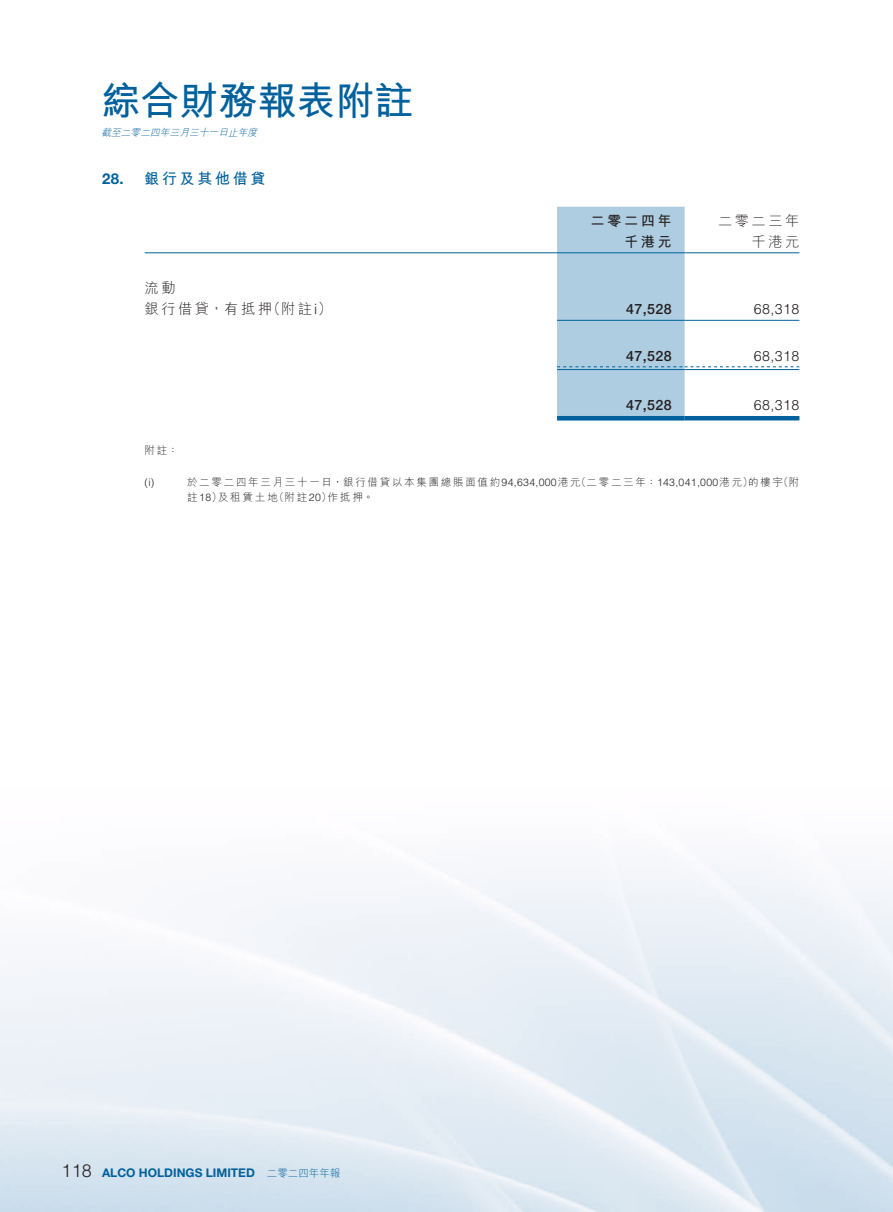
<style>
.page{position:relative;width:893px;height:1212px;background:#fff}
.page>*{position:absolute;margin:0;border:0;box-sizing:border-box;transform-origin:0 0}
.t1{font:700 39px "M Hei HK";color:#00619c}
.t2{font:300 18px "Helvetica LT Std";color:#231f20}
._01_Heading_1{font:700 15px "M Hei HK";letter-spacing:.18em;color:#00619c}
._50_Table_Body{font:300 14.25px "M Hei HK";letter-spacing:.18em;color:#231f20}
._50_Table_Body-2{font:500 14.25px "Helvetica Neue LT Std";letter-spacing:.03em;color:#231f20}
._50_Table_Body-3{font:300 14.25px "Helvetica LT Std";letter-spacing:.03em;color:#231f20}
._50_Table_Body-4{font:700 14.25px "M Hei HK";letter-spacing:.18em;color:#231f20}
.t3{font:700 12px "Helvetica Neue LT Std";color:#00619c}
._10_Notes_text{font:300 10.5px/15px "M Hei HK";letter-spacing:.165em;color:#231f20}
._10_Notes_text-2{font:300 10.5px "Helvetica LT Std";color:#231f20}
.t4{font:italic 300 9.75px "M Hei HK";color:#00619c}
.s1{font-family:"Helvetica Neue LT Std"}
.s2{font-family:"Helvetica LT Std"}
.s3{font-family:"M Hei HK";font-weight:300;font-size:10.5px}
</style>
<div class="page">
<hr style="left:145px;top:252px;width:412px;height:1px;background:#00619c">
<svg style="left:557px;top:207px;width:242px;height:209px"></svg>
<hr style="left:685px;top:369px;width:114px;height:1px;background:#00619c">
<hr style="left:557px;top:416px;width:128px;height:4px;background:#00619c">
<hr style="left:685px;top:416px;width:114px;height:4px;background:#00619c">
<h1 class="t1" style="left:101px;top:72px;width:313px">綜合財務報表附註</h1>
<p class="t4" style="left:101px;top:128px;width:160px">截至二零二四年三月三十一日止年度</p>
<p class="_01_Heading_1" style="left:102px;top:167px;width:165px"><span class="s1">28.</span> 銀行及其他借貸</p>
<p class="_50_Table_Body-4" style="left:590px;top:210px;width:83px">二零二四年</p>
<p class="_50_Table_Body" style="left:718px;top:213px;width:83px">二零二三年</p>
<p class="_50_Table_Body-4" style="left:624px;top:231px;width:49px">千港元</p>
<p class="_50_Table_Body" style="left:752px;top:234px;width:49px">千港元</p>
<p class="_50_Table_Body" style="left:145px;top:281px;width:33px">流動</p>
<p class="_50_Table_Body" style="left:145px;top:302px;width:189px">銀行借貸，有抵押（附註<span class="s2">i</span>）</p>
<p class="_50_Table_Body-2" style="left:626px;top:301px;width:47px">47,528</p>
<p class="_50_Table_Body-3" style="left:754px;top:300px;width:47px">68,318</p>
<p class="_50_Table_Body-2" style="left:626px;top:347px;width:47px">47,528</p>
<p class="_50_Table_Body-3" style="left:754px;top:347px;width:47px">68,318</p>
<p class="_50_Table_Body-2" style="left:626px;top:397px;width:47px">47,528</p>
<p class="_50_Table_Body-3" style="left:754px;top:396px;width:47px">68,318</p>
<p class="_10_Notes_text" style="left:145px;top:443px;width:35px">附註：</p>
<p class="_10_Notes_text-2" style="left:145px;top:476px;width:11px">(i)</p>
<p class="_10_Notes_text" style="left:187px;top:475px;width:614px">於二零二四年三月三十一日，銀行借貸以本集團總賬面值約<span class="s2">94,634,000</span>港元（二零二三年：<span class="s2">143,041,000</span>港元）的樓宇（附註<span class="s2">18</span>）及租賃土地（附註<span class="s2">20</span>）作抵押。</p>
<h2 class="t2" style="left:62px;top:1159px;width:32px">118</h2>
<p class="t3" style="left:102px;top:1165px;width:240px">ALCO HOLDINGS LIMITED <span class="s3">二零二四年年報</span></p>
</div>
